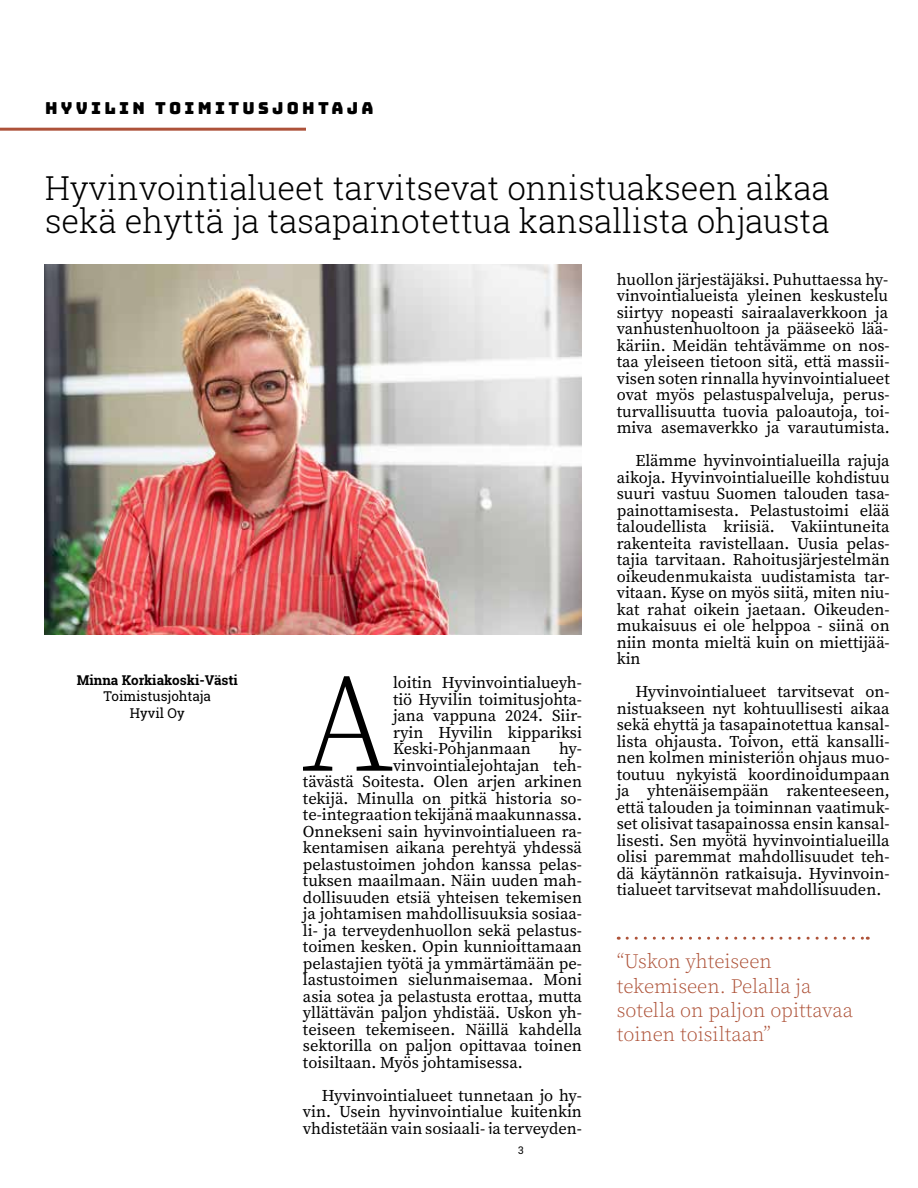
<style>
.page{position:relative;width:918px;height:1188px;background:#fff}
.page>*{position:absolute;margin:0;border:0;box-sizing:border-box;transform-origin:0 0}
.t1{font:300 138.9px "Source Serif Pro";color:#000}
.t2{font:300 33px/33px "Roboto Slab";color:#000}
.t3{font:300 20.25px/24.5px "Source Serif Pro";color:#ae5339}
.t4{font:16.5px/16.5px "Source Serif Pro";color:#000;text-align:justify}
.t5{font:16.5px "Bungee";letter-spacing:.2em;color:#000}
.t6{font:13.5px/16.2px "Roboto Slab";color:#000;text-align:center}
.t7{font:700 13.5px "Roboto Slab";color:#000}
.t8{font:10.5px "Roboto Slab";color:#000}
</style>
<div class="page">
<img style="left:44px;top:264px;width:538px;height:370px">
<hr style="left:0;top:128px;width:306px;height:3px;background:#ad523a">
<svg style="left:627px;top:937px;width:241px;height:3px"></svg>
<p class="t5" style="left:45px;top:99px;width:330px">HYVILIN TOIMITUSJOHTAJA</p>
<h2 class="t2" style="left:45px;top:170px;width:786px">Hyvinvointialueet tarvitsevat onnistuakseen aikaa sekä ehyttä ja tasapainotettua kansallista ohjausta</h2>
<p class="t4" style="left:617px;top:271px;width:275px">huollon järjestäjäksi. Puhuttaessa hy&shy;vinvointialueista yleinen keskustelu siirtyy nopeasti sairaalaverkkoon ja vanhustenhuoltoon ja pääseekö lää&shy;käriin. Meidän tehtävämme on nos&shy;taa yleiseen tietoon sitä, että massii&shy;visen soten rinnalla hyvinvointialueet ovat myös pelastuspalveluja, perus&shy;turvallisuutta tuovia paloautoja, toi&shy;miva asemaverkko ja varautumista.</p>
<p class="t4" style="left:617px;top:452px;width:275px;text-indent:19px">Elämme hyvinvointialueilla rajuja aikoja. Hyvinvointialueille kohdistuu suuri vastuu Suomen talouden tasa&shy;painottamisesta. Pelastustoimi elää taloudellista kriisiä. Vakiintuneita rakenteita ravistellaan. Uusia pelas&shy;tajia tarvitaan. Rahoitusjärjestelmän oikeudenmukaista uudistamista tar&shy;vitaan. Kyse on myös siitä, miten niu&shy;kat rahat oikein jaetaan. Oikeuden&shy;mukaisuus ei ole helppoa - siinä on niin monta mieltä kuin on miettijää&shy;kin</p>
<p class="t4" style="left:617px;top:683px;width:275px;text-indent:19px">Hyvinvointialueet tarvitsevat on&shy;nistuakseen nyt kohtuullisesti aikaa sekä ehyttä ja tasapainotettua kansal&shy;lista ohjausta. Toivon, että kansalli&shy;nen kolmen ministeriön ohjaus muo&shy;toutuu nykyistä koordinoidumpaan ja yhtenäisempään rakenteeseen, että talouden ja toiminnan vaatimuk&shy;set olisivat tasapainossa ensin kansal&shy;lisesti. Sen myötä hyvinvointialueilla olisi paremmat mahdollisuudet teh&shy;dä käytännön ratkaisuja. Hyvinvoin&shy;tialueet tarvitsevat mahdollisuuden.</p>
<p class="t7" style="left:77px;top:671px;width:163px">Minna Korkiakoski-Västi</p>
<p class="t6" style="left:104px;top:688px;width:109px">Toimistusjohtaja<br>Hyvil Oy</p>
<h1 class="t1" style="left:302px;top:635px;width:93px">A</h1>
<p class="t4" style="left:393px;top:674px;width:191px">loitin Hyvinvointialueyh&shy;tiö Hyvilin toimitusjohta&shy;jana vappuna 2024. Siir&shy;ryin Hyvilin kippariksi Keski-Pohjanmaan</p>
<p class="t4" style="left:559px;top:740px;width:24px">hy-</p>
<p class="t4" style="left:393px;top:757px;width:191px">vinvointialejohtajan teh-</p>
<p class="t4" style="left:303px;top:773px;width:281px">tävästä Soitesta. Olen arjen arkinen</p>
<p class="t4" style="left:303px;top:790px;width:280px">tekijä. Minulla on pitkä historia so-</p>
<p class="t4" style="left:303px;top:806px;width:281px">te-integraation tekijänä maakunnassa.</p>
<p class="t4" style="left:303px;top:823px;width:280px">Onnekseni sain hyvinvointialueen ra-</p>
<p class="t4" style="left:303px;top:839px;width:281px">kentamisen aikana perehtyä yhdessä</p>
<p class="t4" style="left:303px;top:856px;width:281px">pelastustoimen johdon kanssa pelas-</p>
<p class="t4" style="left:303px;top:872px;width:280px">tuksen maailmaan. Näin uuden mah-</p>
<p class="t4" style="left:303px;top:889px;width:281px">dollisuuden etsiä yhteisen tekemisen</p>
<p class="t4" style="left:303px;top:905px;width:280px">ja johtamisen mahdollisuuksia sosiaa-</p>
<p class="t4" style="left:303px;top:922px;width:281px">li- ja terveydenhuollon sekä pelastus-</p>
<p class="t4" style="left:303px;top:938px;width:281px">toimen kesken. Opin kunnioittamaan</p>
<p class="t4" style="left:303px;top:955px;width:280px">pelastajien työtä ja ymmärtämään pe-</p>
<p class="t4" style="left:303px;top:971px;width:280px">lastustoimen sielunmaisemaa. Moni</p>
<p class="t4" style="left:303px;top:988px;width:280px">asia sotea ja pelastusta erottaa, mutta</p>
<p class="t4" style="left:303px;top:1004px;width:280px">yllättävän paljon yhdistää. Uskon yh-</p>
<p class="t4" style="left:303px;top:1021px;width:280px">teiseen tekemiseen. Näillä kahdella</p>
<p class="t4" style="left:303px;top:1037px;width:280px">sektorilla on paljon opittavaa toinen</p>
<p class="t4" style="left:303px;top:1054px;width:221px">toisiltaan. Myös johtamisessa.</p>
<p class="t4" style="left:303px;top:1087px;width:280px;text-indent:19px">Hyvinvointialueet tunnetaan jo hy&shy;vin. Usein hyvinvointialue kuitenkin yhdistetään vain sosiaali- ja terveyden-</p>
<p class="t3" style="left:617px;top:949px;width:238px">“Uskon yhteiseen tekemiseen. Pelalla ja sotella on paljon opittavaa toinen toisiltaan”</p>
<p class="t8" style="left:518px;top:1143px;width:7px">3</p>
</div>
